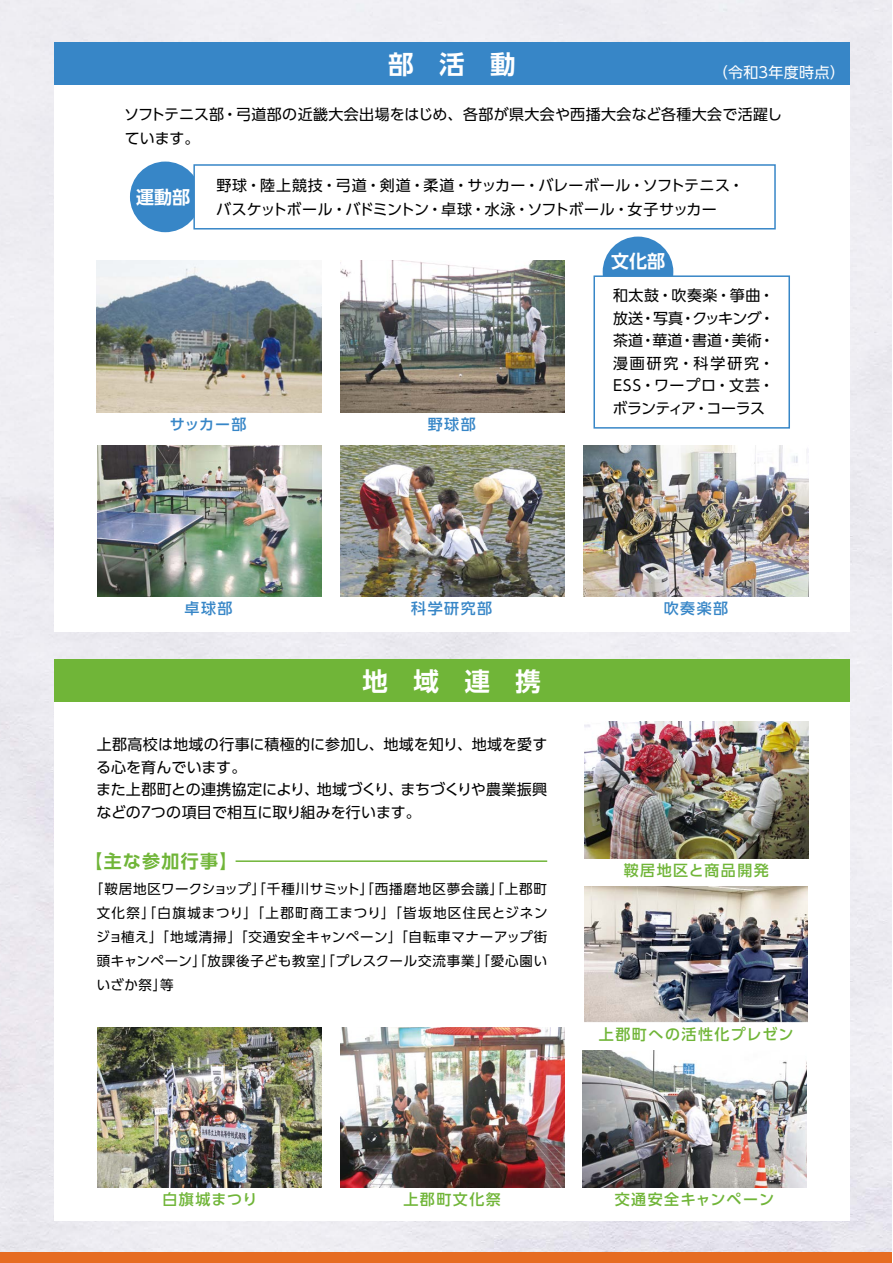
<style>
.page{position:relative;width:893px;height:1263px;background:#fff}
.page>*{position:absolute;margin:0;border:0;box-sizing:border-box;transform-origin:0 0}
.t1{font:700 25.5px "UD Shin Go Pr 6 N De";color:#fff}
.t2{font:700 18px "UD Shin Go Pr 6 N De";letter-spacing:.075em;color:#70b538}
.t3{font:700 18px "UD Shin Go Pr 6 N De";color:#fff}
.t4{font:15px/22.5px "UD Shin Go Pr 6 N";letter-spacing:.01em;color:#000}
.t5{font:500 15px "UD Shin Go Pr 6 N";letter-spacing:.1em;color:#70b538}
.t6{font:500 15px "UD Shin Go Pr 6 N";letter-spacing:.1em;color:#3786c7}
.t7{font:15px "UD Shin Go Pr 6 N";letter-spacing:.025em;color:#fff}
.t8{font:13.5px/24px "UD Shin Go Pr 6 N";letter-spacing:.05em;color:#000;text-align:justify}
</style>
<div class="page">
<div style="left:0;top:0;width:892px;height:1252px;background:#edecf2"></div>
<div style="left:0;top:1252px;width:892px;height:11px;background:#e66c22"></div>
<div style="left:54px;top:43px;width:795px;height:588px;background:#fff"></div>
<div style="left:54px;top:659px;width:795px;height:561px;background:#fff"></div>
<div style="left:603px;top:237px;width:70px;height:70px;background:#3786c7;border-radius:50%"></div>
<div style="left:130px;top:162px;width:71px;height:70px;background:#3786c7;border-radius:50%"></div>
<div style="left:54px;top:43px;width:795px;height:42px;background:#3786c7"></div>
<div style="left:194px;top:165px;width:581px;height:64px;background:#fff"></div>
<div style="left:193px;top:164px;width:583px;height:66px;border:2px solid #3786c7"></div>
<div style="left:594px;top:276px;width:195px;height:152px;background:#fff"></div>
<div style="left:593px;top:275px;width:197px;height:154px;border:2px solid #3786c7"></div>
<div style="left:54px;top:659px;width:795px;height:42px;background:#70b538"></div>
<img style="left:97px;top:1028px;width:224px;height:159px">
<img style="left:584px;top:722px;width:224px;height:136px">
<img style="left:584px;top:886px;width:224px;height:137px">
<img style="left:340px;top:1028px;width:224px;height:159px">
<img style="left:583px;top:1050px;width:224px;height:137px">
<img style="left:97px;top:445px;width:225px;height:152px">
<img style="left:340px;top:445px;width:225px;height:152px">
<img style="left:97px;top:261px;width:224px;height:152px">
<img style="left:340px;top:261px;width:225px;height:152px">
<img style="left:584px;top:445px;width:224px;height:152px">
<hr style="left:236px;top:860px;width:311px;height:2px;background:#70b538">
<h1 class="t1" style="left:388px;top:44px;width:129px">部　活　動</h1>
<p class="t4" style="left:124px;top:102px;width:659px;line-height:24px">ソフトテニス部・弓道部の近畿大会出場をはじめ、各部が県大会や西播大会など各種大会で活躍しています。</p>
<p class="t7" style="left:713px;top:60px;width:134px">（令和３年度時点）</p>
<p class="t3" style="left:136px;top:183px;width:55px">運動部</p>
<p class="t4" style="left:216px;top:173px;width:529px;line-height:24px">野球・陸上競技・弓道・剣道・柔道・サッカー・バレーボール・ソフトテニス・バスケットボール・バドミントン・卓球・水泳・ソフトボール・女子サッカー</p>
<p class="t3" style="left:611px;top:247px;width:55px">文化部</p>
<p class="t4" style="left:613px;top:284px;width:163px;text-align:justify">和太鼓・吹奏楽・箏曲・放送・写真・クッキング・茶道・華道・書道・美術・漫画研究・科学研究・ESS・ワープロ・文芸・ボランティア・コーラス</p>
<p class="t6" style="left:170px;top:412px;width:78px">サッカー部</p>
<p class="t6" style="left:428px;top:412px;width:49px">野球部</p>
<p class="t6" style="left:185px;top:596px;width:49px">卓球部</p>
<p class="t6" style="left:411px;top:596px;width:82px">科学研究部</p>
<h1 class="t1" style="left:363px;top:660px;width:180px">地　域　連　携</h1>
<p class="t4" style="left:96px;top:733px;width:453px">上郡高校は地域の行事に積極的に参加し、地域を知り、地域を愛する心を育んでいます。<br>また上郡町との連携協定により、地域づくり、まちづくりや農業振興などの７つの項目で相互に取り組みを行います。</p>
<p class="t2" style="left:84px;top:846px;width:155px">【主な参加行事】</p>
<p class="t8" style="left:96px;top:876px;width:453px;text-indent:-6px">「鞍居地区ワークショップ」「千種川サミット」「西播磨地区夢会議」「上郡町文化祭」「白旗城まつり」「上郡町商工まつり」「皆坂地区住民とジネンジョ植え」「地域清掃」「交通安全キャンペーン」「自転車マナーアップ街頭キャンペーン」「放課後子ども教室」「プレスクール交流事業」「愛心園いいざか祭」等</p>
<p class="t6" style="left:664px;top:596px;width:66px">吹奏楽部</p>
<p class="t5" style="left:624px;top:858px;width:147px">鞍居地区と商品開発</p>
<p class="t5" style="left:599px;top:1022px;width:196px">上郡町への活性化プレゼン</p>
<p class="t5" style="left:162px;top:1187px;width:97px">白旗城まつり</p>
<p class="t5" style="left:403px;top:1187px;width:99px">上郡町文化祭</p>
<p class="t5" style="left:615px;top:1187px;width:161px">交通安全キャンペーン</p>
</div>
